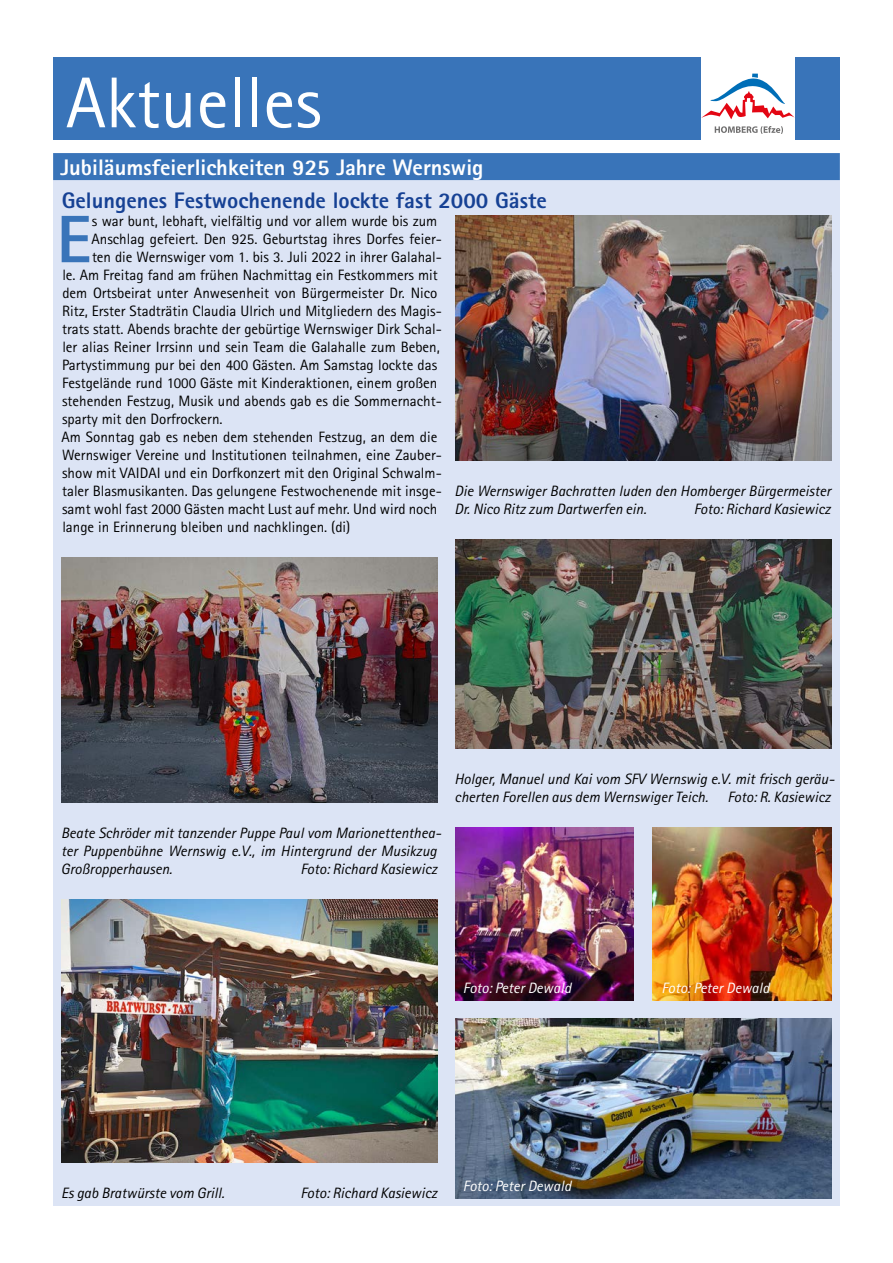
<style>
.page{position:relative;width:893px;height:1263px;background:#fff}
.page>*{position:absolute;margin:0;border:0;box-sizing:border-box;transform-origin:0 0}
.t1{font:72px "Rotis Sans Serif";color:#fff}
.t2{font:800 67.2px "Rotis Sans Serif";color:#3974b9}
.t3{font:800 22.5px "Rotis Sans Serif";color:#164194}
.t4{font:800 22.5px "Rotis Sans Serif";color:#fff}
.t5{font:15px "Rotis Sans Serif";color:#000}
.t6{font:italic 15px/18px "Rotis Sans Serif";color:#000}
.t7{font:italic 15px "Rotis Sans Serif";color:#fff}
</style>
<div class="page">
<div style="left:53px;top:57px;width:787px;height:83px;background:#3974b9"></div>
<div style="left:53px;top:153px;width:787px;height:1052px;background:#dce4f5"></div>
<div style="left:53px;top:153px;width:787px;height:27px;background:#3974b9"></div>
<img style="left:62px;top:900px;width:376px;height:262px">
<img style="left:455px;top:540px;width:376px;height:208px">
<img style="left:455px;top:216px;width:376px;height:244px">
<img style="left:62px;top:558px;width:376px;height:244px">
<img style="left:455px;top:827px;width:179px;height:173px">
<img style="left:653px;top:827px;width:178px;height:173px">
<img style="left:455px;top:1018px;width:377px;height:180px">
<div style="left:701px;top:57px;width:94px;height:94px;background:#fff"></div>
<svg style="left:715px;top:126px;width:68px;height:8px"></svg>
<svg style="left:701px;top:74px;width:94px;height:45px"></svg>
<h1 class="t1" style="left:66px;top:60px;width:257px">Aktuelles</h1>
<h3 class="t4" style="left:61px;top:153px;width:424px">Jubiläumsfeierlichkeiten 925 Jahre Wernswig</h3>
<h3 class="t3" style="left:62px;top:186px;width:486px">Gelungenes Festwochenende lockte fast 2000 Gäste</h3>
<h2 class="t2" style="left:57px;top:197px;width:36px">E</h2>
<p class="t5" style="left:92px;top:212px;width:347px">s war bunt, lebhaft, vielfältig und vor allem wurde bis zum</p>
<p class="t5" style="left:91px;top:230px;width:352px">Anschlag gefeiert. Den 925. Geburtstag ihres Dorfes feier-</p>
<p class="t5" style="left:92px;top:248px;width:351px">ten die Wernswiger vom 1. bis 3. Juli 2022 in ihrer Galahal-</p>
<p class="t5" style="left:62px;top:266px;width:377px">le. Am Freitag fand am frühen Nachmittag ein Festkommers mit</p>
<p class="t5" style="left:62px;top:284px;width:376px">dem Ortsbeirat unter Anwesenheit von Bürgermeister Dr. Nico</p>
<p class="t5" style="left:62px;top:302px;width:381px">Ritz, Erster Stadträtin Claudia Ulrich und Mitgliedern des Magis-</p>
<p class="t5" style="left:62px;top:320px;width:381px">trats statt. Abends brachte der gebürtige Wernswiger Dirk Schal-</p>
<p class="t5" style="left:62px;top:338px;width:379px">ler alias Reiner Irrsinn und sein Team die Galahalle zum Beben,</p>
<p class="t5" style="left:62px;top:356px;width:377px">Partystimmung pur bei den 400 Gästen. Am Samstag lockte das</p>
<p class="t5" style="left:62px;top:374px;width:377px">Festgelände rund 1000 Gäste mit Kinderaktionen, einem großen</p>
<p class="t5" style="left:62px;top:392px;width:381px">stehenden Festzug, Musik und abends gab es die Sommernacht-</p>
<p class="t5" style="left:62px;top:410px;width:162px">sparty mit den Dorfrockern.</p>
<p class="t5" style="left:62px;top:428px;width:377px">Am Sonntag gab es neben dem stehenden Festzug, an dem die</p>
<p class="t5" style="left:62px;top:446px;width:381px">Wernswiger Vereine und Institutionen teilnahmen, eine Zauber-</p>
<p class="t5" style="left:62px;top:464px;width:381px">show mit VAIDAI und ein Dorfkonzert mit den Original Schwalm-</p>
<p class="t5" style="left:62px;top:482px;width:381px">taler Blasmusikanten. Das gelungene Festwochenende mit insge-</p>
<p class="t5" style="left:62px;top:500px;width:377px">samt wohl fast 2000 Gästen macht Lust auf mehr. Und wird noch</p>
<p class="t5" style="left:62px;top:518px;width:290px">lange in Erinnerung bleiben und nachklingen. (di)</p>
<p class="t6" style="left:454px;top:482px;width:378px">Die Wernswiger Bachratten luden den Homberger Bürgermeister<br>Dr. Nico Ritz zum Dartwerfen ein.</p>
<p class="t6" style="left:694px;top:500px;width:138px">Foto: Richard Kasiewicz</p>
<p class="t6" style="left:61px;top:824px;width:382px">Beate Schröder mit tanzender Puppe Paul vom Marionettenthea&shy;ter Puppenbühne Wernswig e.V., im Hintergrund der Musikzug<br>Großropperhausen.</p>
<p class="t6" style="left:301px;top:860px;width:138px">Foto: Richard Kasiewicz</p>
<p class="t6" style="left:454px;top:770px;width:382px">Holger, Manuel und Kai vom SFV Wernswig e.V. mit frisch geräu&shy;cherten Forellen aus dem Wernswiger Teich.</p>
<p class="t6" style="left:727px;top:788px;width:105px">Foto: R. Kasiewicz</p>
<p class="t7" style="left:463px;top:979px;width:110px">Foto: Peter Dewald</p>
<p class="t7" style="left:661px;top:979px;width:110px">Foto: Peter Dewald</p>
<p class="t6" style="left:61px;top:1184px;width:165px">Es gab Bratwürste vom Grill.</p>
<p class="t6" style="left:301px;top:1184px;width:138px">Foto: Richard Kasiewicz</p>
<p class="t7" style="left:463px;top:1177px;width:110px">Foto: Peter Dewald</p>
</div>
